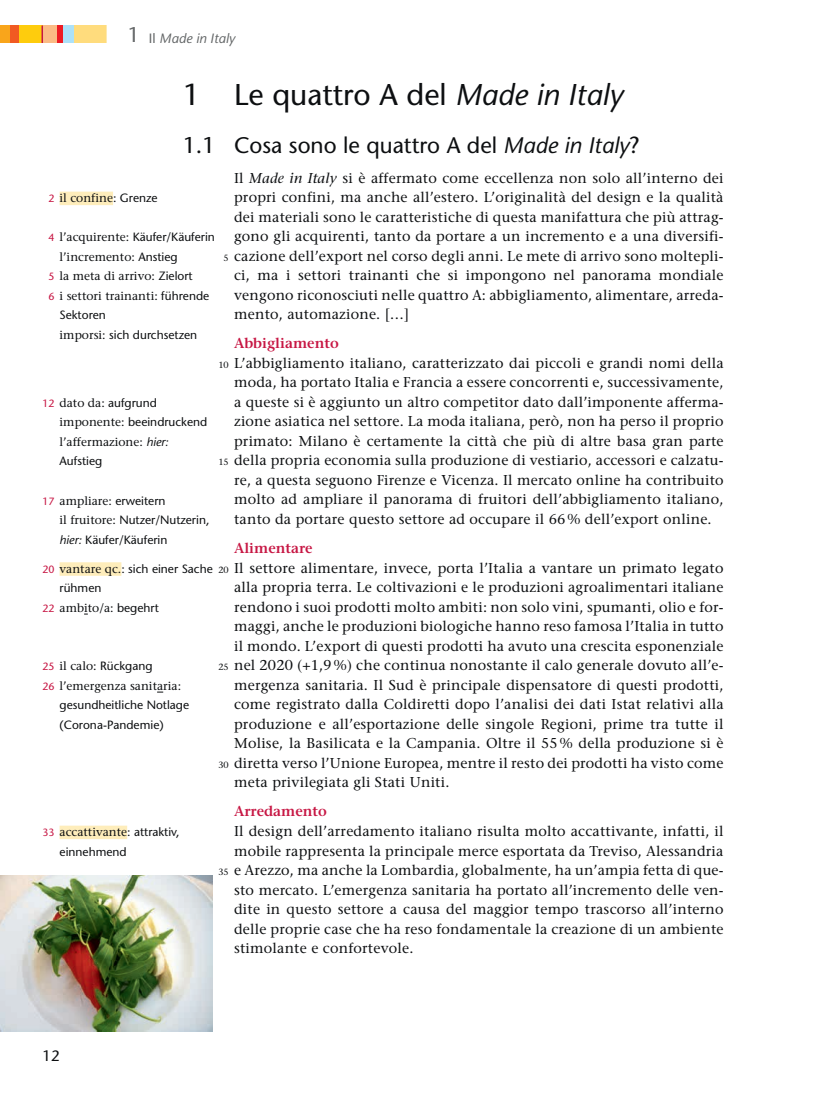
<style>
.page{position:relative;width:830px;height:1106px;background:#fff}
.page>*{position:absolute;margin:0;border:0;box-sizing:border-box;transform-origin:0 0}
.t1{font:500 30px "Stone Sans Std";color:#0d0f11}
.t2{font:500 22.5px "Stone Sans Std";color:#0d0f11}
.t3{font:500 15px "Stone Sans Std";color:#0d0f11}
.t4{font:500 14.25px/19.5px "Stone Serif Std";letter-spacing:.015em;color:#0d0f11;text-align:justify}
.t5{font:600 14.25px "Stone Serif Std";color:#c71744}
.t6{font:italic 500 13.5px "Stone Sans Std";color:#646768}
.t7{font:500 12px/19.5px "Stone Sans Std";color:#0d0f11}
.t8{font:500 12px/19.5px "Stone Serif Std";color:#0d0f11}
.t9{font:500 9px "Stone Serif Std";color:#0d0f11}
.s1{font-style:normal;font-size:21px}
.s2{font-style:normal}
.s3{font-style:italic}
.s4{font-family:"Stone Sans Std";font-size:10.5px;color:#c71744}
.s5{font-family:"Stone Sans Std"}
.s6{font-size:10.5px;color:#c71744}
.s7{font-family:"Stone Serif Std"}
.s8{font-family:"Stone Sans Std";font-style:italic}
</style>
<div class="page">
<div style="left:60px;top:192px;width:53px;height:13px;background:#feedbb"></div>
<div style="left:60px;top:562px;width:61px;height:14px;background:#feedbb"></div>
<div style="left:60px;top:825px;width:67px;height:14px;background:#feedbb"></div>
<img style="left:0;top:875px;width:213px;height:156px">
<div style="left:0;top:26px;width:11px;height:17px;background:#f9a51b"></div>
<div style="left:11px;top:26px;width:8px;height:17px;background:#f15a22"></div>
<div style="left:19px;top:26px;width:24px;height:17px;background:#fecc0d"></div>
<div style="left:43px;top:26px;width:14px;height:17px;background:#fbbb85"></div>
<div style="left:57px;top:26px;width:6px;height:17px;background:#ee1c24"></div>
<div style="left:63px;top:26px;width:11px;height:17px;background:#ace1f9"></div>
<div style="left:74px;top:26px;width:32px;height:17px;background:#ffdc7d"></div>
<svg style="left:41px;top:26px;width:2px;height:17px"></svg>
<p class="t6" style="left:128px;top:30px;width:109px"><span class="s1">1</span> <span class="s2">Il</span> Made in Italy</p>
<h1 class="t1" style="left:183px;top:76px;width:441px">1 Le quattro A del <span class="s3">Made in Italy</span></h1>
<h2 class="t2" style="left:183px;top:132px;width:458px">1.1 Cosa sono le quattro A del <span class="s3">Made in Italy</span>?</h2>
<p class="t4" style="left:234px;top:168px;width:491px">Il <span class="s3">Made in Italy</span> si è affermato come eccellenza non solo all’interno dei propri confini, ma anche all’estero. L’originalità del design e la qualità dei materiali sono le caratteristiche di questa manifattura che più attrag&shy;gono gli acquirenti, tanto da portare a un incremento e a una diversifi&shy;cazione dell’export nel corso degli anni. Le mete di arrivo sono moltepli&shy;ci, ma i settori trainanti che si impongono nel panorama mondiale vengono riconosciuti nelle quattro A: abbigliamento, alimentare, arreda&shy;mento, automazione. […]</p>
<p class="t5" style="left:234px;top:335px;width:106px">Abbigliamento</p>
<p class="t4" style="left:234px;top:353px;width:491px">L’abbigliamento italiano, caratterizzato dai piccoli e grandi nomi della moda, ha portato Italia e Francia a essere concorrenti e, successivamente, a queste si è aggiunto un altro competitor dato dall’imponente afferma&shy;zione asiatica nel settore. La moda italiana, però, non ha perso il proprio primato: Milano è certamente la città che più di altre basa gran parte della propria economia sulla produzione di vestiario, accessori e calzatu&shy;re, a questa seguono Firenze e Vicenza. Il mercato online ha contribuito molto ad ampliare il panorama di fruitori dell’abbigliamento italiano, tanto da portare questo settore ad occupare il 66 % dell’export online.</p>
<p class="t5" style="left:234px;top:540px;width:80px">Alimentare</p>
<p class="t4" style="left:234px;top:558px;width:491px">Il settore alimentare, invece, porta l’Italia a vantare un primato legato alla propria terra. Le coltivazioni e le produzioni agroalimentari italiane rendono i suoi prodotti molto ambiti: non solo vini, spumanti, olio e for&shy;maggi, anche le produzioni biologiche hanno reso famosa l’Italia in tutto il mondo. L’export di questi prodotti ha avuto una crescita esponenziale nel 2020 (+1,9 %) che continua nonostante il calo generale dovuto all’e&shy;mergenza sanitaria. Il Sud è principale dispensatore di questi prodotti, come registrato dalla Coldiretti dopo l’analisi dei dati Istat relativi alla produzione e all’esportazione delle singole Regioni, prime tra tutte il Molise, la Basilicata e la Campania. Oltre il 55 % della produzione si è diretta verso l’Unione Europea, mentre il resto dei prodotti ha visto come meta privilegiata gli Stati Uniti.</p>
<p class="t5" style="left:234px;top:803px;width:94px">Arredamento</p>
<p class="t4" style="left:234px;top:821px;width:491px">Il design dell’arredamento italiano risulta molto accattivante, infatti, il mobile rappresenta la principale merce esportata da Treviso, Alessandria e Arezzo, ma anche la Lombardia, globalmente, ha un’ampia fetta di que&shy;sto mercato. L’emergenza sanitaria ha portato all’incremento delle ven&shy;dite in questo settore a causa del maggior tempo trascorso all’interno delle proprie case che ha reso fondamentale la creazione di un ambiente stimolante e confortevole.</p>
<p class="t8" style="left:49px;top:188px;width:110px"><span class="s4">2</span> il confine: <span class="s5">Grenze</span></p>
<p class="t7" style="left:49px;top:227px;width:168px"><span class="s6">4</span> <span class="s7">l’acquirente:</span> Käufer/Käuferin</p>
<p class="t8" style="left:49px;top:247px;width:162px;text-indent:11px">l’incremento: <span class="s5">Anstieg<br></span><span class="s4">5</span> la meta di arrivo: <span class="s5">Zielort<br></span><span class="s4">6</span> i settori trainanti: <span class="s5">führende</span></p>
<p class="t7" style="left:60px;top:305px;width:139px">Sektoren<br><span class="s7">imporsi:</span> sich durchsetzen</p>
<p class="t9" style="left:223px;top:252px;width:7px">5</p>
<p class="t9" style="left:218px;top:359px;width:12px">10</p>
<p class="t7" style="left:60px;top:393px;width:149px;text-indent:-17px"><span class="s6">12</span> <span class="s7">dato da:</span> aufgrund <span class="s7">imponente:</span> beeindruckend</p>
<p class="t8" style="left:60px;top:432px;width:110px">l’affermazione: <span class="s8">hier:</span></p>
<p class="t7" style="left:60px;top:451px;width:44px">Aufstieg</p>
<p class="t8" style="left:43px;top:490px;width:124px"><span class="s4">17</span> ampliare: <span class="s5">erweitern</span></p>
<p class="t7" style="left:60px;top:510px;width:151px"><span class="s7">il fruitore:</span> Nutzer/Nutzerin, <span class="s3">hier:</span> Käufer/Käuferin</p>
<p class="t7" style="left:60px;top:559px;width:155px;text-indent:-17px"><span class="s6">20</span> <span class="s7">vantare qc.:</span> sich einer Sache rühmen</p>
<p class="t8" style="left:43px;top:598px;width:118px"><span class="s4">22</span> ambito/a: <span class="s5">begehrt</span></p>
<p class="t9" style="left:218px;top:457px;width:12px">15</p>
<p class="t9" style="left:218px;top:564px;width:12px">20</p>
<p class="t7" style="left:43px;top:656px;width:111px"><span class="s6">25</span> <span class="s7">il calo:</span> Rückgang</p>
<p class="t8" style="left:43px;top:676px;width:140px"><span class="s4">26</span> l’emergenza sanitaria:</p>
<p class="t7" style="left:60px;top:695px;width:131px">gesundheitliche Notlage (Corona-Pandemie)</p>
<p class="t9" style="left:218px;top:662px;width:12px">25</p>
<p class="t9" style="left:218px;top:759px;width:12px">30</p>
<p class="t8" style="left:43px;top:822px;width:139px"><span class="s4">33</span> accattivante: <span class="s5">attraktiv,</span></p>
<p class="t7" style="left:60px;top:841px;width:69px">einnehmend</p>
<p class="t9" style="left:218px;top:866px;width:12px">35</p>
<p class="t3" style="left:43px;top:1047px;width:19px">12</p>
</div>
